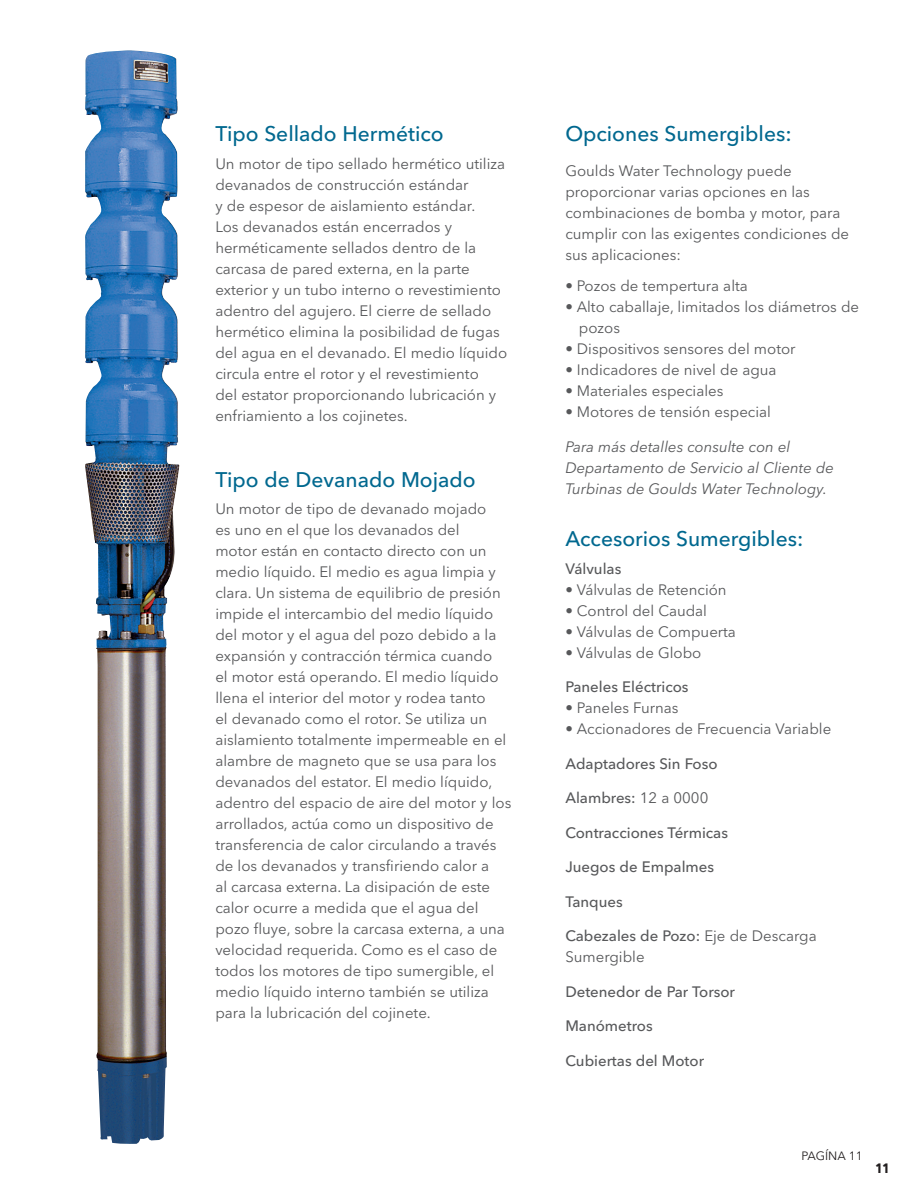
<style>
.page{position:relative;width:918px;height:1188px;background:#fff}
.page>*{position:absolute;margin:0;border:0;box-sizing:border-box;transform-origin:0 0}
.t1{font:500 21px "Avenir Next LT Pro";color:#00688f}
.t2{font:15px/21px "Avenir Next LT Pro";color:#57585a}
.t3{font:500 15px "Avenir Next LT Pro";color:#57585a}
.t4{font:italic 15px/21px "Avenir Next LT Pro";color:#57585a}
.t5{font:700 condensed 13.5px "Avenir Next LT Pro";color:#231f20}
.t6{font:12px "Avenir Next LT Pro";color:#231f20}
.s1{font-weight:400}
.s2{font-weight:500}
</style>
<div class="page">
<img style="left:85px;top:56px;width:95px;height:1088px">
<p class="t1" style="left:215px;top:121px;width:230px">Tipo Sellado Hermético</p>
<p class="t2" style="left:215px;top:153px;width:294px">Un motor de tipo sellado hermético utiliza devanados de construcción estándar<br>y de espesor de aislamiento estándar.<br>Los devanados están encerrados y herméticamente sellados dentro de la carcasa de pared externa, en la parte exterior y un tubo interno o revestimiento adentro del agujero. El cierre de sellado hermético elimina la posibilidad de fugas del agua en el devanado. El medio líquido circula entre el rotor y el revestimiento<br>del estator proporcionando lubricación y enfriamiento a los cojinetes.</p>
<p class="t1" style="left:215px;top:467px;width:262px">Tipo de Devanado Mojado</p>
<p class="t2" style="left:215px;top:499px;width:298px">Un motor de tipo de devanado mojado<br>es uno en el que los devanados del<br>motor están en contacto directo con un medio líquido. El medio es agua limpia y clara. Un sistema de equilibrio de presión impide el intercambio del medio líquido del motor y el agua del pozo debido a la expansión y contracción térmica cuando<br>el motor está operando. El medio líquido llena el interior del motor y rodea tanto<br>el devanado como el rotor. Se utiliza un aislamiento totalmente impermeable en el alambre de magneto que se usa para los devanados del estator. El medio líquido, adentro del espacio de aire del motor y los arrollados, actúa como un dispositivo de transferencia de calor circulando a través de los devanados y transfiriendo calor a<br>al carcasa externa. La disipación de este calor ocurre a medida que el agua del pozo fluye, sobre la carcasa externa, a una velocidad requerida. Como es el caso de todos los motores de tipo sumergible, el medio líquido interno también se utiliza para la lubricación del cojinete.</p>
<p class="t1" style="left:565px;top:121px;width:228px">Opciones Sumergibles:</p>
<p class="t2" style="left:565px;top:160px;width:285px">Goulds Water Technology puede proporcionar varias opciones en las combinaciones de bomba y motor, para cumplir con las exigentes condiciones de sus aplicaciones:</p>
<p class="t2" style="left:565px;top:276px;width:184px">• Pozos de tempertura alta</p>
<p class="t2" style="left:579px;top:297px;width:282px;text-indent:-14px">• Alto caballaje, limitados los diámetros de pozos</p>
<p class="t2" style="left:565px;top:339px;width:232px">• Dispositivos sensores del motor</p>
<p class="t2" style="left:565px;top:360px;width:213px">• Indicadores de nivel de agua</p>
<p class="t2" style="left:565px;top:381px;width:160px">• Materiales especiales</p>
<p class="t2" style="left:565px;top:402px;width:207px">• Motores de tensión especial</p>
<p class="t4" style="left:565px;top:436px;width:270px">Para más detalles consulte con el<br>Departamento de Servicio al Cliente de<br>Turbinas de Goulds Water Technology.</p>
<p class="t1" style="left:565px;top:526px;width:240px">Accesorios Sumergibles:</p>
<p class="t3" style="left:565px;top:560px;width:58px">Válvulas</p>
<p class="t2" style="left:565px;top:579px;width:163px">• Válvulas de Retención</p>
<p class="t2" style="left:565px;top:600px;width:143px">• Control del Caudal</p>
<p class="t2" style="left:565px;top:621px;width:172px">• Válvulas de Compuerta</p>
<p class="t2" style="left:565px;top:642px;width:138px">• Válvulas de Globo</p>
<p class="t3" style="left:565px;top:678px;width:125px">Paneles Eléctricos</p>
<p class="t2" style="left:565px;top:698px;width:115px">• Paneles Furnas</p>
<p class="t2" style="left:565px;top:719px;width:267px">• Accionadores de Frecuencia Variable</p>
<p class="t3" style="left:565px;top:755px;width:154px">Adaptadores Sin Foso</p>
<p class="t3" style="left:565px;top:789px;width:145px">Alambres: <span class="s1">12 a 0000</span></p>
<p class="t3" style="left:565px;top:824px;width:164px">Contracciones Térmicas</p>
<p class="t3" style="left:565px;top:858px;width:150px">Juegos de Empalmes</p>
<p class="t3" style="left:565px;top:893px;width:59px">Tanques</p>
<p class="t2" style="left:565px;top:926px;width:253px"><span class="s2">Cabezales de Pozo:</span> Eje de Descarga<br>Sumergible</p>
<p class="t3" style="left:565px;top:983px;width:171px">Detenedor de Par Torsor</p>
<p class="t3" style="left:565px;top:1017px;width:89px">Manómetros</p>
<p class="t3" style="left:565px;top:1052px;width:140px">Cubiertas del Motor</p>
<p class="t6" style="left:801px;top:1148px;width:63px">PAGÍNA 11</p>
<p class="t5" style="left:876px;top:1160px;width:15px">11</p>
</div>
